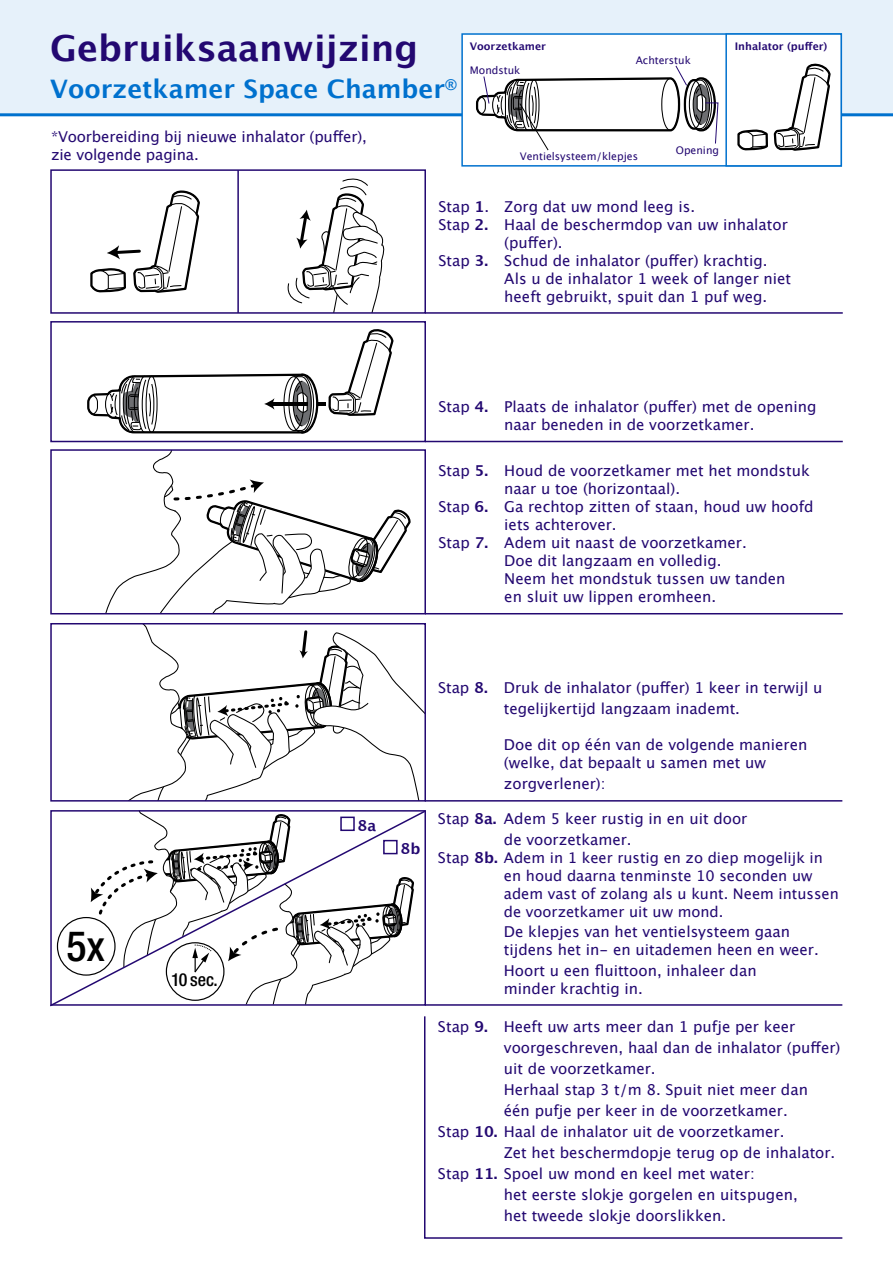
<style>
.page{position:relative;width:893px;height:1263px;background:#fff}
.page>*{position:absolute;margin:0;border:0;box-sizing:border-box;transform-origin:0 0}
.t1{font:500 condensed 42px "Helvetica Neue LT Std";color:#000}
.t2{font:700 36px "Lucida Grande";color:#230871}
.t3{font:700 25.5px "Lucida Grande";color:#0071ce}
.t4{font:500 condensed 18px "Helvetica Neue LT Std";color:#000}
.t5{font:15px/18px "Lucida Grande";color:#230871}
.t6{font:700 15px "Lucida Grande";color:#230871}
.t7{font:14.7px/18px "Lucida Grande";color:#230871}
.t8{font:10.5px "Lucida Grande";color:#230871}
.t9{font:700 10.5px "Lucida Grande";color:#230871}
.s1{font-weight:700}
.s2{font-size:15px}
.s3{font-weight:700;font-size:15px}
</style>
<div class="page">
<svg style="left:287px;top:178px;width:98px;height:133px"></svg>
<div style="left:0;top:0;width:893px;height:115px;background:#e6f1fa"></div>
<hr style="left:0;top:113px;width:893px;height:3px;background:#0071ce">
<svg style="left:87px;top:329px;width:307px;height:105px"></svg>
<div style="left:50px;top:321px;width:376px;height:121px;border:2px solid #230871"></div>
<div style="left:50px;top:169px;width:376px;height:145px;border:2px solid #230871"></div>
<svg style="left:106px;top:452px;width:305px;height:159px"></svg>
<div style="left:50px;top:449px;width:376px;height:165px;border:2px solid #230871"></div>
<svg style="left:132px;top:626px;width:291px;height:172px"></svg>
<div style="left:50px;top:623px;width:376px;height:178px;border:2px solid #230871"></div>
<hr style="left:425px;top:441px;width:418px;height:1px;background:#230871">
<hr style="left:425px;top:312px;width:418px;height:2px;background:#230871">
<hr style="left:425px;top:613px;width:418px;height:1px;background:#230871">
<hr style="left:425px;top:800px;width:417px;height:1px;background:#230871">
<svg style="left:424px;top:1016px;width:419px;height:223px"></svg>
<div style="left:461px;top:33px;width:381px;height:134px;background:#fff;border:2px solid #0071ce"></div>
<hr style="left:425px;top:1004px;width:417px;height:2px;background:#230871">
<div style="left:725px;top:33px;width:117px;height:134px;background:#fff;border:2px solid #0071ce"></div>
<svg style="left:476px;top:65px;width:243px;height:86px"></svg>
<hr style="left:237px;top:170px;width:2px;height:143px;background:#230871">
<svg style="left:50px;top:810px;width:377px;height:197px"></svg>
<svg style="left:737px;top:63px;width:94px;height:88px"></svg>
<svg style="left:90px;top:190px;width:110px;height:103px"></svg>
<svg style="left:91px;top:810px;width:324px;height:195px"></svg>
<div style="left:57px;top:917px;width:58px;height:58px;background:#fff;border-radius:50%"></div>
<div style="left:57px;top:917px;width:59px;height:59px;border:1px solid #000;border-radius:50%"></div>
<h2 class="t2" style="left:50px;top:19px;width:369px">Gebruiksaanwijzing</h2>
<h3 class="t3" style="left:50px;top:69px;width:409px">Voorzetkamer Space Chamber<sup>®</sup></h3>
<p class="t5" style="left:51px;top:127px;width:317px">*Voorbereiding bij nieuwe inhalator (puffer), zie volgende pagina.</p>
<p class="t9" style="left:470px;top:38px;width:78px">Voorzetkamer</p>
<p class="t8" style="left:470px;top:64px;width:52px">Mondstuk</p>
<p class="t8" style="left:636px;top:54px;width:57px">Achterstuk</p>
<p class="t8" style="left:520px;top:150px;width:120px">Ventielsysteem/klepjes</p>
<p class="t8" style="left:676px;top:144px;width:45px">Opening</p>
<p class="t9" style="left:735px;top:38px;width:94px">Inhalator (puffer)</p>
<p class="t5" style="left:438px;top:197px;width:258px">Stap <span class="s1">1</span>. Zorg dat uw mond leeg is.</p>
<p class="t5" style="left:438px;top:215px;width:351px">Stap <span class="s1">2.</span> Haal de beschermdop van uw inhalator</p>
<p class="t5" style="left:504px;top:233px;width:60px">(puffer).</p>
<p class="t5" style="left:438px;top:251px;width:331px">Stap <span class="s1">3.</span> Schud de inhalator (puffer) krachtig.</p>
<p class="t5" style="left:504px;top:269px;width:288px">Als u de inhalator 1 week of langer niet</p>
<p class="t5" style="left:504px;top:287px;width:264px">heeft gebruikt, spuit dan 1 puf weg.</p>
<p class="t5" style="left:438px;top:398px;width:380px;text-align:center">Stap <span class="s1">4.</span> Plaats de inhalator (puffer) met de opening naar beneden in de voorzetkamer.</p>
<p class="t5" style="left:438px;top:462px;width:373px">Stap <span class="s1">5.</span> Houd de voorzetkamer met het mondstuk</p>
<p class="t5" style="left:504px;top:480px;width:177px">naar u toe (horizontaal).</p>
<p class="t5" style="left:438px;top:498px;width:377px">Stap <span class="s1">6.</span> Ga rechtop zitten of staan, houd uw hoofd</p>
<p class="t5" style="left:504px;top:516px;width:114px">iets achterover.</p>
<p class="t5" style="left:438px;top:534px;width:310px">Stap <span class="s1">7.</span> Adem uit naast de voorzetkamer.</p>
<p class="t5" style="left:504px;top:552px;width:219px">Doe dit langzaam en volledig.</p>
<p class="t5" style="left:504px;top:570px;width:283px">Neem het mondstuk tussen uw tanden</p>
<p class="t5" style="left:504px;top:588px;width:213px">en sluit uw lippen eromheen.</p>
<h1 class="t1" style="left:66px;top:921px;width:40px">5x</h1>
<p class="t4" style="left:171px;top:969px;width:48px">10 sec.</p>
<p class="t6" style="left:358px;top:813px;width:20px">8a</p>
<p class="t6" style="left:400px;top:837px;width:21px">8b</p>
<p class="t5" style="left:504px;top:678px;width:320px;line-height:21px;text-indent:-66px">Stap <span class="s1">8.</span> Druk de inhalator (puffer) 1 keer in terwijl u tegelijkertijd langzaam inademt.</p>
<p class="t5" style="left:504px;top:736px;width:305px">Doe dit op één van de volgende manieren (welke, dat bepaalt u samen met uw</p>
<p class="t5" style="left:504px;top:775px;width:103px">zorgverlener):</p>
<p class="t5" style="left:504px;top:809px;width:245px;line-height:21px;text-indent:-66px">Stap <span class="s1">8a.</span> Adem 5 keer rustig in en uit door de voorzetkamer.</p>
<p class="t7" style="left:504px;top:849px;width:336px;text-indent:-66px"><span class="s2">Stap</span> <span class="s3">8b.</span> Adem in 1 keer rustig en zo diep mogelijk in en houd daarna tenminste 10 seconden uw adem vast of zolang als u kunt. Neem intussen de voorzetkamer uit uw mond.</p>
<p class="t5" style="left:504px;top:923px;width:316px">De klepjes van het ventielsysteem gaan tijdens het in- en uitademen heen en weer.</p>
<p class="t5" style="left:504px;top:961px;width:254px">Hoort u een fluittoon, inhaleer dan minder krachtig in.</p>
<p class="t5" style="left:438px;top:1018px;width:359px">Stap <span class="s1">9.</span> Heeft uw arts meer dan 1 pufje per keer</p>
<p class="t5" style="left:504px;top:1039px;width:338px">voorgeschreven, haal dan de inhalator (puffer)</p>
<p class="t5" style="left:504px;top:1060px;width:153px">uit de voorzetkamer.</p>
<p class="t5" style="left:504px;top:1081px;width:306px">Herhaal stap 3 t/m 8. Spuit niet meer dan</p>
<p class="t5" style="left:504px;top:1102px;width:285px">één pufje per keer in de voorzetkamer.</p>
<p class="t5" style="left:438px;top:1123px;width:348px">Stap <span class="s1">10.</span> Haal de inhalator uit de voorzetkamer.</p>
<p class="t5" style="left:504px;top:1144px;width:333px">Zet het beschermdopje terug op de inhalator.</p>
<p class="t5" style="left:438px;top:1165px;width:318px">Stap <span class="s1">11.</span> Spoel uw mond en keel met water:</p>
<p class="t5" style="left:504px;top:1186px;width:295px">het eerste slokje gorgelen en uitspugen,</p>
<p class="t5" style="left:504px;top:1207px;width:224px">het tweede slokje doorslikken.</p>
</div>
